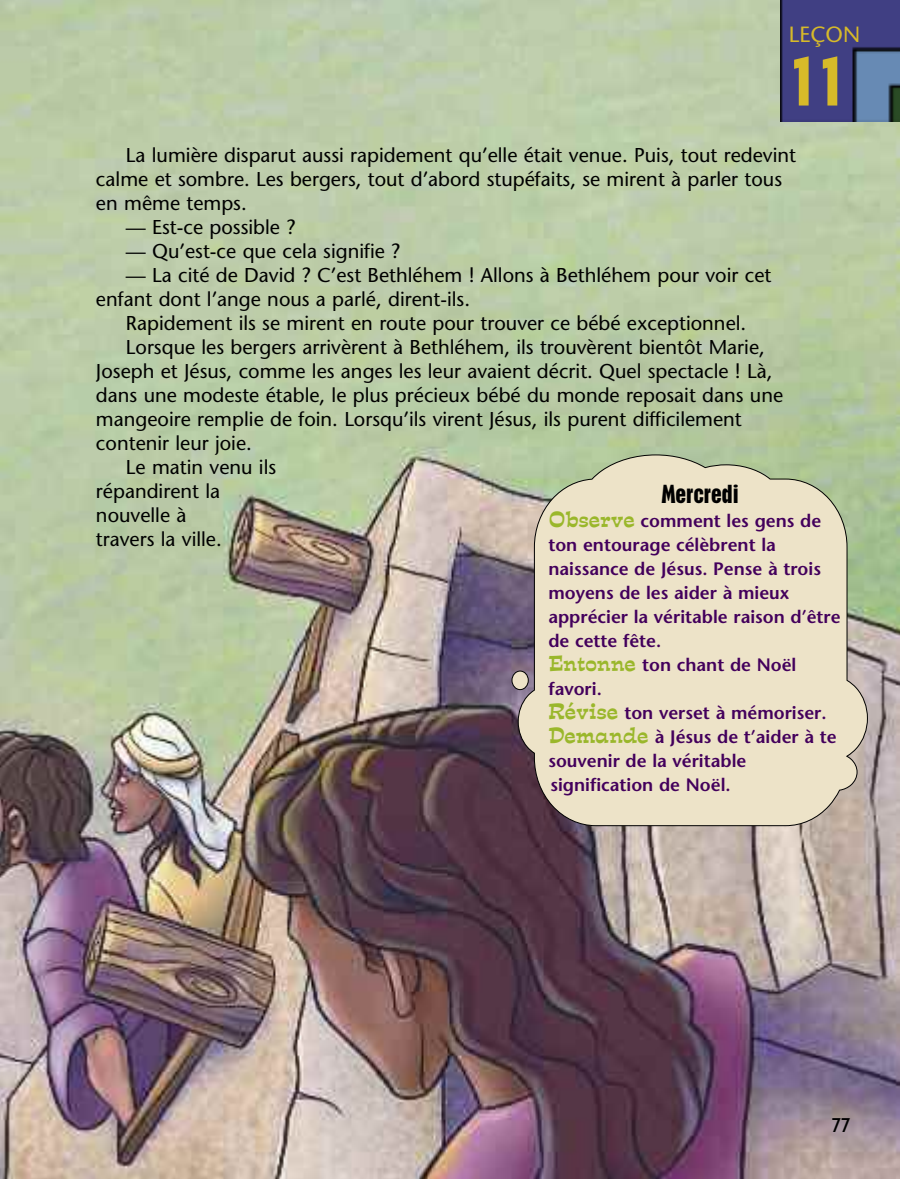
<style>
.page{position:relative;width:900px;height:1179px;background:#fff}
.page>*{position:absolute;margin:0;border:0;box-sizing:border-box;transform-origin:0 0}
.t1{font:700 condensed 64px "Placard";color:#d7ba29}
.t2{font:700 condensed 24px "Placard";color:#000}
.t3{font:22px "Stone Sans";color:#d7ba29}
.t4{font:20px/24px "Stone Sans";color:#000}
.t5{font:700 20px "New Garden";color:#000}
.t6{font:600 18px/24px "Stone Sans";color:#43005c}
.s1{font-family:"Estro Font";font-weight:400;font-size:20px;color:#9ab72b}
</style>
<div class="page">
<img style="left:0;top:0;width:900px;height:1179px">
<img style="left:780px;top:0;width:120px;height:122px">
<svg style="left:518px;top:454px;width:350px;height:372px;background:#ded7bd"></svg>
<div style="left:512px;top:671px;width:16px;height:19px;background:#ede3c8;border-radius:50%"></div>
<div style="left:511px;top:671px;width:18px;height:19px;border:2px solid #000;border-radius:50%"></div>
<p class="t3" style="left:789px;top:25px;width:73px">LEÇON</p>
<h1 class="t1" style="left:789px;top:57px;width:59px">11</h1>
<p class="t4" style="left:96px;top:145px;width:702px;text-indent:30px">La lumière disparut aussi rapidement qu’elle était venue. Puis, tout redevint calme et sombre. Les bergers, tout d’abord stupéfaits, se mirent à parler tous en même temps.</p>
<p class="t4" style="left:126px;top:217px;width:171px">— Est-ce possible ?</p>
<p class="t4" style="left:126px;top:241px;width:276px">— Qu’est-ce que cela signifie ?</p>
<p class="t4" style="left:96px;top:265px;width:677px;text-indent:30px">— La cité de David ? C’est Bethléhem ! Allons à Bethléhem pour voir cet enfant dont l’ange nous a parlé, dirent-ils.</p>
<p class="t4" style="left:126px;top:313px;width:622px">Rapidement ils se mirent en route pour trouver ce bébé exceptionnel.</p>
<p class="t4" style="left:126px;top:337px;width:640px">Lorsque les bergers arrivèrent à Bethléhem, ils trouvèrent bientôt Marie,</p>
<p class="t4" style="left:96px;top:361px;width:678px">Joseph et Jésus, comme les anges les leur avaient décrit. Quel spectacle ! Là,</p>
<p class="t4" style="left:96px;top:385px;width:689px">dans une modeste étable, le plus précieux bébé du monde reposait dans une</p>
<p class="t4" style="left:96px;top:409px;width:647px">mangeoire remplie de foin. Lorsqu’ils virent Jésus, ils purent difficilement</p>
<p class="t4" style="left:96px;top:433px;width:157px">contenir leur joie.</p>
<p class="t4" style="left:126px;top:457px;width:152px">Le matin venu ils</p>
<p class="t4" style="left:96px;top:481px;width:126px">répandirent la</p>
<p class="t4" style="left:96px;top:505px;width:92px">nouvelle à</p>
<p class="t4" style="left:96px;top:529px;width:127px">travers la ville.</p>
<p class="t2" style="left:661px;top:485px;width:79px">Mercredi</p>
<p class="t6" style="left:548px;top:510px;width:294px"><span class="s1">Observe</span> comment les gens de ton entourage célèbrent la naissance de Jésus. Pense à trois moyens de les aider à mieux apprécier la véritable raison d’être de cette fête.<br><span class="s1">Entonne</span> ton chant de Noël favori.<br><span class="s1">Révise</span> ton verset à mémoriser.<br><span class="s1">Demande</span> à Jésus de t’aider à te souvenir de la véritable signification de Noël.</p>
<p class="t5" style="left:832px;top:1114px;width:20px">77</p>
</div>
